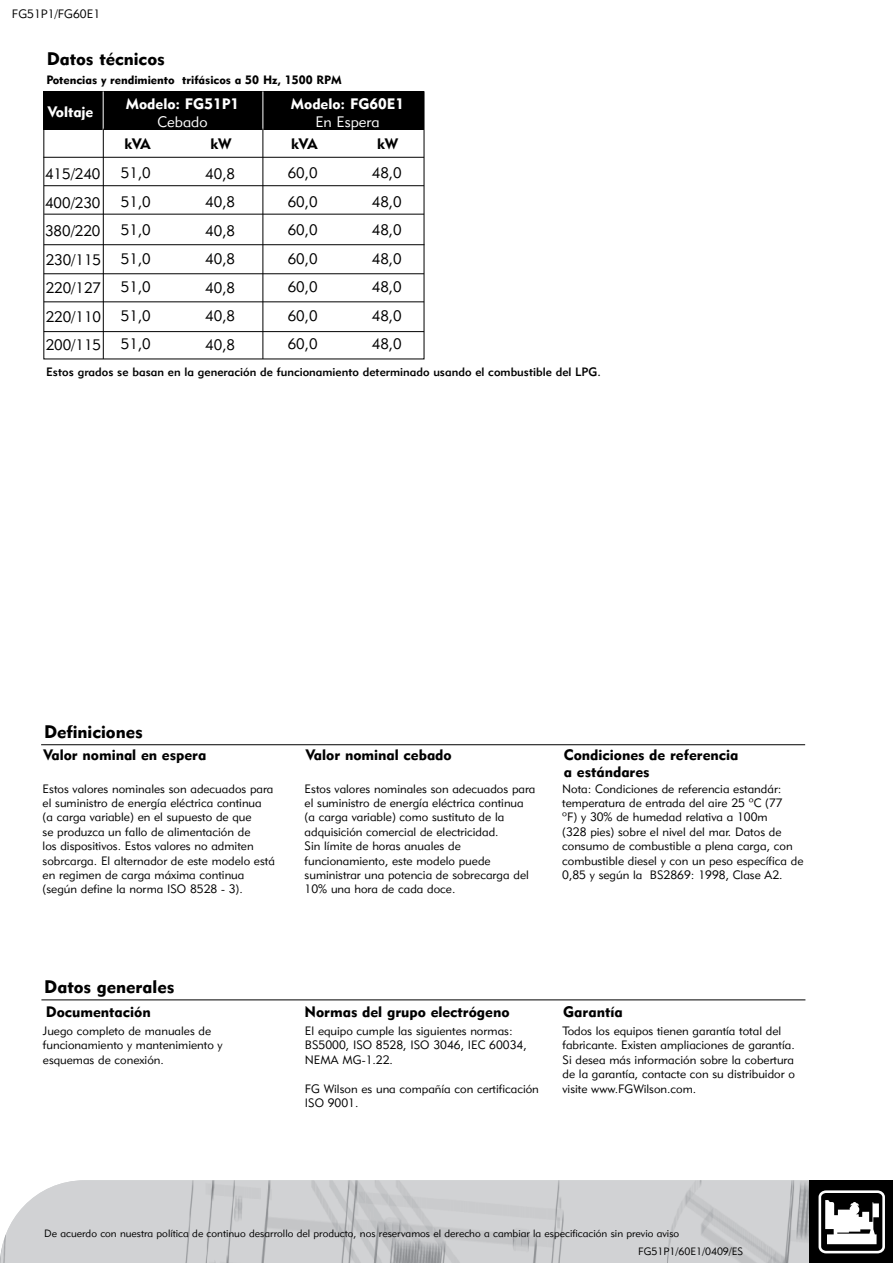
<style>
.page{position:relative;width:893px;height:1263px;background:#fff}
.page>*{position:absolute;margin:0;border:0;box-sizing:border-box;transform-origin:0 0}
.t1{font:18px "Geometric 415 BT Black A";color:#000}
.t2{font:15px/28.5px "Geometric 415 BT Lite A";color:#000;text-align:justify}
.t3{font:15px/16.5px "Geometric 415 BT Black A";color:#000}
.t4{font:15px "Geometric 415 BT Black A";color:#fff}
.t5{font:15px "Geometric 415 BT Lite A";color:#fff}
.t6{font:12px/14.4px "Geometric 415 BT Lite A";color:#000}
.t7{font:12px "Geometric 415 BT Medium A";color:#000}
.t8{font:12px "Geometric 415 BT Black A";color:#000}
.t9{font:10.5px/18.1px "Geometric 415 BT Lite A";color:#000}
</style>
<div class="page">
<img style="left:0;top:1180px;width:809px;height:83px">
<div style="left:809px;top:1180px;width:84px;height:83px;background:#000"></div>
<svg style="left:818px;top:1190px;width:67px;height:64px"></svg>
<div style="left:43px;top:92px;width:381px;height:38px;background:#000"></div>
<div style="left:43px;top:91px;width:381px;height:268px;border:1px solid #000"></div>
<hr style="left:263px;top:91px;width:1px;height:39px;background:#fff">
<hr style="left:103px;top:91px;width:1px;height:39px;background:#fff">
<hr style="left:43px;top:157px;width:381px;height:1px;background:#000">
<hr style="left:44px;top:185px;width:380px;height:1px;background:#000">
<hr style="left:44px;top:214px;width:380px;height:1px;background:#000">
<hr style="left:263px;top:129px;width:1px;height:230px;background:#000">
<hr style="left:103px;top:129px;width:1px;height:230px;background:#000">
<hr style="left:41px;top:1000px;width:764px;height:1px;background:#000">
<hr style="left:44px;top:244px;width:380px;height:1px;background:#000">
<hr style="left:44px;top:273px;width:380px;height:1px;background:#000">
<hr style="left:44px;top:302px;width:380px;height:1px;background:#000">
<hr style="left:44px;top:331px;width:380px;height:1px;background:#000">
<hr style="left:41px;top:744px;width:764px;height:1px;background:#000">
<p class="t6" style="left:12px;top:7px;width:90px">FG51P1/FG60E1</p>
<h1 class="t1" style="left:47px;top:47px;width:120px">Datos técnicos</h1>
<p class="t8" style="left:46px;top:73px;width:297px">Potencias y rendimiento trifásicos a 50 Hz, 1500 RPM</p>
<p class="t4" style="left:48px;top:103px;width:47px">Voltaje</p>
<p class="t2" style="left:45px;top:160px;width:58px">415/240<br>400/230<br>380/220<br>230/115<br>220/127<br>220/110<br>200/115</p>
<p class="t4" style="left:126px;top:94px;width:115px">Modelo: FG51P1</p>
<p class="t5" style="left:158px;top:112px;width:52px">Cebado</p>
<p class="t4" style="left:291px;top:94px;width:115px">Modelo: FG60E1</p>
<p class="t5" style="left:315px;top:112px;width:66px">En Espera</p>
<p class="t3" style="left:124px;top:136px;width:28px">kVA</p>
<p class="t3" style="left:210px;top:136px;width:23px">kW</p>
<p class="t3" style="left:291px;top:136px;width:28px">kVA</p>
<p class="t3" style="left:377px;top:136px;width:23px">kW</p>
<p class="t2" style="left:121px;top:158px;width:31px">51,0<br>51,0<br>51,0<br>51,0<br>51,0<br>51,0<br>51,0</p>
<p class="t2" style="left:372px;top:159px;width:31px">48,0<br>48,0<br>48,0<br>48,0<br>48,0<br>48,0<br>48,0</p>
<p class="t2" style="left:205px;top:159px;width:31px">40,8<br>40,8<br>40,8<br>40,8<br>40,8<br>40,8<br>40,8</p>
<p class="t2" style="left:288px;top:159px;width:31px">60,0<br>60,0<br>60,0<br>60,0<br>60,0<br>60,0<br>60,0</p>
<p class="t7" style="left:46px;top:364px;width:556px">Estos grados se basan en la generación de funcionamiento determinado usando el combustible del LPG.</p>
<h1 class="t1" style="left:44px;top:721px;width:100px">Definiciones</h1>
<p class="t3" style="left:43px;top:747px;width:164px">Valor nominal en espera</p>
<p class="t3" style="left:306px;top:747px;width:147px">Valor nominal cebado</p>
<p class="t3" style="left:564px;top:747px;width:176px">Condiciones de referencia a estándares</p>
<p class="t6" style="left:43px;top:781px;width:234px">Estos valores nominales son adecuados para el suministro de energía eléctrica continua (a carga variable) en el supuesto de que<br>se produzca un fallo de alimentación de<br>los dispositivos. Estos valores no admiten sobrcarga. El alternador de este modelo está en regimen de carga máxima continua (según define la norma ISO 8528 - 3).</p>
<p class="t6" style="left:305px;top:781px;width:232px">Estos valores nominales son adecuados para el suministro de energía eléctrica continua (a carga variable) como sustituto de la adquisición comercial de electricidad.<br>Sin límite de horas anuales de funcionamiento, este modelo puede suministrar una potencia de sobrecarga del 10% una hora de cada doce.</p>
<p class="t6" style="left:562px;top:781px;width:243px">Nota: Condiciones de referencia estandár: temperatura de entrada del aire 25 ºC (77<br>ºF) y 30% de humedad relativa a 100m<br>(328 pies) sobre el nivel del mar. Datos de consumo de combustible a plena carga, con combustible diesel y con un peso específica de 0,85 y según la BS2869: 1998, Clase A2.</p>
<h1 class="t1" style="left:44px;top:976px;width:131px">Datos generales</h1>
<p class="t6" style="left:43px;top:1023px;width:181px">Juego completo de manuales de funcionamiento y mantenimiento y esquemas de conexión.</p>
<p class="t6" style="left:305px;top:1023px;width:223px">El equipo cumple las siguientes normas:<br>BS5000, ISO 8528, ISO 3046, IEC 60034,<br>NEMA MG-1.22.</p>
<p class="t6" style="left:305px;top:1081px;width:236px">FG Wilson es una compañía con certificación<br>ISO 9001.</p>
<p class="t3" style="left:46px;top:1003px;width:106px">Documentación</p>
<p class="t3" style="left:304px;top:1003px;width:207px">Normas del grupo electrógeno</p>
<p class="t3" style="left:563px;top:1003px;width:61px">Garantía</p>
<p class="t6" style="left:562px;top:1023px;width:234px">Todos los equipos tienen garantía total del fabricante. Existen ampliaciones de garantía.<br>Si desea más información sobre la cobertura de la garantía, contacte con su distribuidor o visite www.FGWilson.com.</p>
<p class="t9" style="left:638px;top:1224px;width:107px;text-indent:-594px">De acuerdo con nuestra política de continuo desarrollo del producto, nos reservamos el derecho a cambiar la especificación sin previo aviso<br>FG51P1/60E1/0409/ES</p>
</div>
